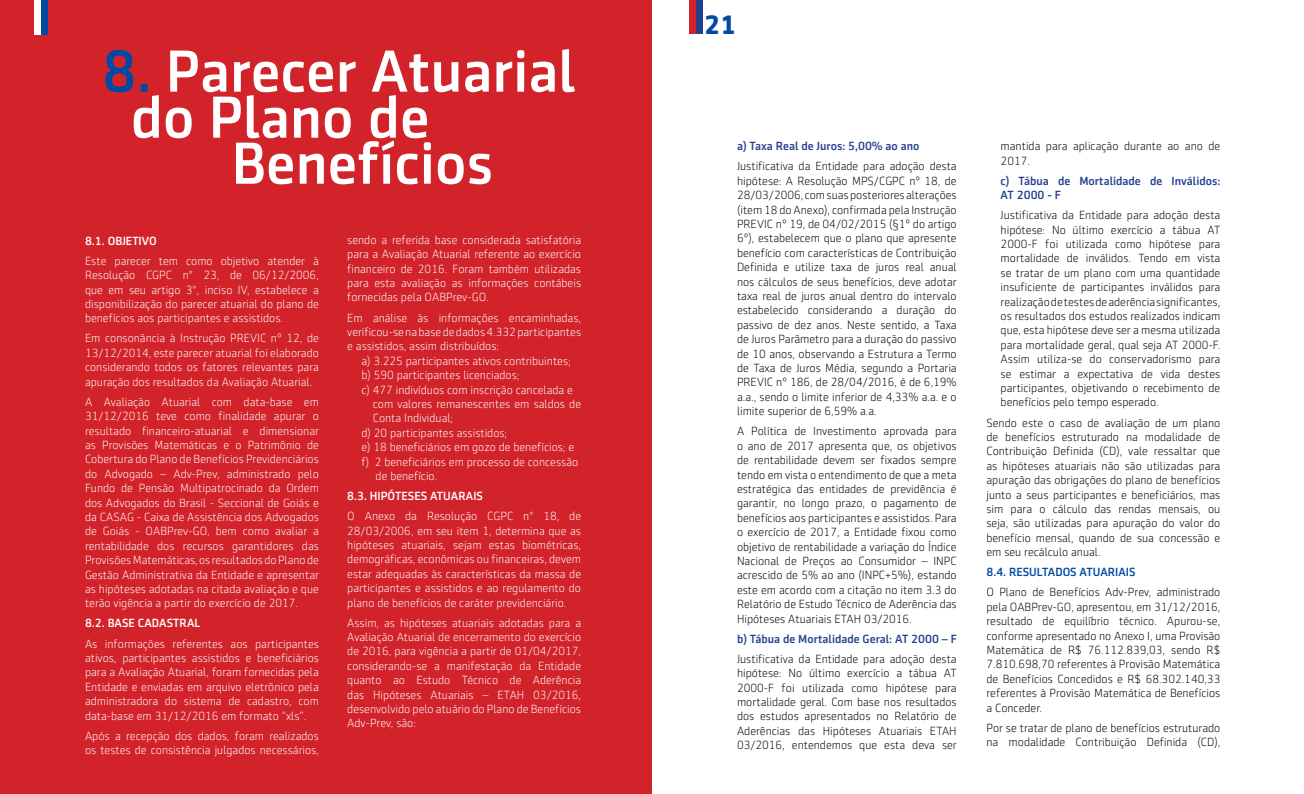
<style>
.page{position:relative;width:1304px;height:794px;background:#fff}
.page>*{position:absolute;margin:0;border:0;box-sizing:border-box;transform-origin:0 0}
.t1{font:500 60px/46px "Sentico Sans DT";color:#fff}
.t2{font:700 27px "Sentico Sans DT";color:#004aa5}
.t3{font:300 12px/14.4px "Sentico Sans DT";color:#000;text-align:justify}
.t4{font:300 12px/14.4px "Sentico Sans DT";color:#fff;text-align:justify}
.t5{font:500 12px/14.4px "Sentico Sans DT";color:#25408f}
.t6{font:500 12px "Sentico Sans DT";color:#fff}
.t7{font:500 12px "Sentico Sans DT";color:#004aa5}
.s1{color:#004aa5}
</style>
<div class="page">
<div style="left:689px;top:0;width:7px;height:34px;background:#d2232a"></div>
<div style="left:696px;top:0;width:6px;height:34px;background:#25408f"></div>
<div style="left:0;top:0;width:652px;height:794px;background:#d2232a"></div>
<div style="left:34px;top:0;width:7px;height:34px;background:#fff"></div>
<div style="left:41px;top:0;width:7px;height:34px;background:#004aa5"></div>
<h1 class="t1" style="left:131px;top:48px;width:446px;text-indent:-29px"><span class="s1">8.</span> Parecer Atuarial do Plano de</h1>
<h1 class="t1" style="left:232px;top:140px;width:263px">Benefícios</h1>
<p class="t6" style="left:85px;top:234px;width:73px">8.1. OBJETIVO</p>
<p class="t4" style="left:85px;top:253px;width:235px">Este parecer tem como objetivo atender à Resolução CGPC n° 23, de 06/12/2006, que em seu artigo 3°, inciso IV, estabelece a disponibilização do parecer atuarial do plano de benefícios aos participantes e assistidos.</p>
<p class="t4" style="left:85px;top:331px;width:235px">Em consonância à Instrução PREVIC nº 12, de 13/12/2014, este parecer atuarial foi elaborado considerando todos os fatores relevantes para apuração dos resultados da Avaliação Atuarial.</p>
<p class="t4" style="left:85px;top:394px;width:235px">A Avaliação Atuarial com data-base em 31/12/2016 teve como finalidade apurar o resultado financeiro-atuarial e dimensionar as Provisões Matemáticas e o Patrimônio de Cobertura do Plano de Benefícios Previdenciários do Advogado – Adv-Prev, administrado pelo Fundo de Pensão Multipatrocinado da Ordem dos Advogados do Brasil - Seccional de Goiás e da CASAG - Caixa de Assistência dos Advogados de Goiás - OABPrev-GO, bem como avaliar a rentabilidade dos recursos garantidores das Provisões Matemáticas, os resultados do Plano de Gestão Administrativa da Entidade e apresentar as hipóteses adotadas na citada avaliação e que terão vigência a partir do exercício de 2017.</p>
<p class="t6" style="left:85px;top:616px;width:117px">8.2. BASE CADASTRAL</p>
<p class="t4" style="left:85px;top:636px;width:235px">As informações referentes aos participantes ativos, participantes assistidos e beneficiários para a Avaliação Atuarial, foram fornecidas pela Entidade e enviadas em arquivo eletrônico pela administradora do sistema de cadastro, com data-base em 31/12/2016 em formato “xls”.</p>
<p class="t4" style="left:85px;top:728px;width:235px">Após a recepção dos dados, foram realizados os testes de consistência julgados necessários,</p>
<p class="t4" style="left:347px;top:233px;width:235px">sendo a referida base considerada satisfatória para a Avaliação Atuarial referente ao exercício financeiro de 2016. Foram também utilizadas para esta avaliação as informações contábeis fornecidas pela OABPrev-GO.</p>
<p class="t4" style="left:347px;top:310px;width:235px">Em análise às informações encaminhadas, verificou-se na base de dados 4.332 participantes e assistidos, assim distribuídos:</p>
<p class="t4" style="left:361px;top:353px;width:211px">a) 3.225 participantes ativos contribuintes;</p>
<p class="t4" style="left:361px;top:368px;width:160px">b) 590 participantes licenciados;</p>
<p class="t4" style="left:361px;top:382px;width:213px">c) 477 indivíduos com inscrição cancelada e</p>
<p class="t4" style="left:373px;top:397px;width:210px">com valores remanescentes em saldos de</p>
<p class="t4" style="left:373px;top:411px;width:82px">Conta Individual;</p>
<p class="t4" style="left:361px;top:425px;width:147px">d) 20 participantes assistidos;</p>
<p class="t4" style="left:361px;top:440px;width:214px">e) 18 beneficiários em gozo de benefícios; e</p>
<p class="t4" style="left:361px;top:454px;width:218px">f) 2 beneficiários em processo de concessão</p>
<p class="t4" style="left:376px;top:469px;width:63px">de benefício.</p>
<p class="t6" style="left:347px;top:489px;width:137px">8.3. HIPÓTESES ATUARAIS</p>
<p class="t4" style="left:347px;top:509px;width:235px">O Anexo da Resolução CGPC n° 18, de 28/03/2006, em seu item 1, determina que as hipóteses atuariais, sejam estas biométricas, demográficas, econômicas ou financeiras, devem estar adequadas às características da massa de participantes e assistidos e ao regulamento do plano de benefícios de caráter previdenciário.</p>
<p class="t4" style="left:347px;top:615px;width:235px">Assim, as hipóteses atuariais adotadas para a Avaliação Atuarial de encerramento do exercício de 2016, para vigência a partir de 01/04/2017, considerando-se a manifestação da Entidade quanto ao Estudo Técnico de Aderência das Hipóteses Atuariais – ETAH 03/2016, desenvolvido pelo atuário do Plano de Benefícios Adv-Prev, são:</p>
<h2 class="t2" style="left:704px;top:9px;width:33px">21</h2>
<p class="t5" style="left:737px;top:139px;width:184px">a) Taxa Real de Juros: 5,00% ao ano</p>
<p class="t3" style="left:737px;top:159px;width:221px">Justificativa da Entidade para adoção desta hipótese: A Resolução MPS/CGPC nº 18, de 28/03/2006, com suas posteriores alterações (item 18 do Anexo), confirmada pela Instrução PREVIC nº 19, de 04/02/2015 (§1º do artigo 6º), estabelecem que o plano que apresente benefício com características de Contribuição Definida e utilize taxa de juros real anual nos cálculos de seus benefícios, deve adotar taxa real de juros anual dentro do intervalo estabelecido considerando a duração do passivo de dez anos. Neste sentido, a Taxa de Juros Parâmetro para a duração do passivo de 10 anos, observando a Estrutura a Termo de Taxa de Juros Média, segundo a Portaria PREVIC nº 186, de 28/04/2016, é de 6,19% a.a., sendo o limite inferior de 4,33% a.a. e o limite superior de 6,59% a.a.</p>
<p class="t3" style="left:737px;top:424px;width:221px">A Política de Investimento aprovada para o ano de 2017 apresenta que, os objetivos de rentabilidade devem ser fixados sempre tendo em vista o entendimento de que a meta estratégica das entidades de previdência é garantir, no longo prazo, o pagamento de benefícios aos participantes e assistidos. Para o exercício de 2017, a Entidade fixou como objetivo de rentabilidade a variação do Índice Nacional de Preços ao Consumidor – INPC acrescido de 5% ao ano (INPC+5%), estando este em acordo com a citação no item 3.3 do Relatório de Estudo Técnico de Aderência das Hipóteses Atuariais ETAH 03/2016.</p>
<p class="t5" style="left:737px;top:631px;width:221px">b) Tábua de Mortalidade Geral: AT 2000 – F</p>
<p class="t3" style="left:737px;top:651px;width:221px">Justificativa da Entidade para adoção desta hipótese: No último exercício a tábua AT 2000-F foi utilizada como hipótese para mortalidade geral. Com base nos resultados dos estudos apresentados no Relatório de Aderências das Hipóteses Atuariais ETAH 03/2016, entendemos que esta deva ser</p>
<p class="t3" style="left:1001px;top:139px;width:221px">mantida para aplicação durante ao ano de<br>2017.</p>
<p class="t5" style="left:1001px;top:173px;width:221px">c) Tábua de Mortalidade de Inválidos:<br>AT 2000 - F</p>
<p class="t3" style="left:1001px;top:208px;width:221px">Justificativa da Entidade para adoção desta hipótese: No último exercício a tábua AT 2000-F foi utilizada como hipótese para mortalidade de inválidos. Tendo em vista se tratar de um plano com uma quantidade insuficiente de participantes inválidos para realização de testes de aderência significantes, os resultados dos estudos realizados indicam que, esta hipótese deve ser a mesma utilizada para mortalidade geral, qual seja AT 2000-F.<br>Assim utiliza-se do conservadorismo para se estimar a expectativa de vida destes participantes, objetivando o recebimento de benefícios pelo tempo esperado.</p>
<p class="t3" style="left:986px;top:415px;width:235px">Sendo este o caso de avaliação de um plano de benefícios estruturado na modalidade de Contribuição Definida (CD), vale ressaltar que as hipóteses atuariais não são utilizadas para apuração das obrigações do plano de benefícios junto a seus participantes e beneficiários, mas sim para o cálculo das rendas mensais, ou seja, são utilizadas para apuração do valor do benefício mensal, quando de sua concessão e em seu recálculo anual.</p>
<p class="t7" style="left:986px;top:565px;width:151px">8.4. RESULTADOS ATUARIAIS</p>
<p class="t3" style="left:986px;top:585px;width:235px">O Plano de Benefícios Adv-Prev, administrado pela OABPrev-GO, apresentou, em 31/12/2016, resultado de equilíbrio técnico. Apurou-se, conforme apresentado no Anexo I, uma Provisão Matemática de R$ 76.112.839,03, sendo R$ 7.810.698,70 referentes à Provisão Matemática de Benefícios Concedidos e R$ 68.302.140,33 referentes à Provisão Matemática de Benefícios a Conceder.</p>
<p class="t3" style="left:986px;top:720px;width:235px">Por se tratar de plano de benefícios estruturado na modalidade Contribuição Definida (CD),</p>
</div>
